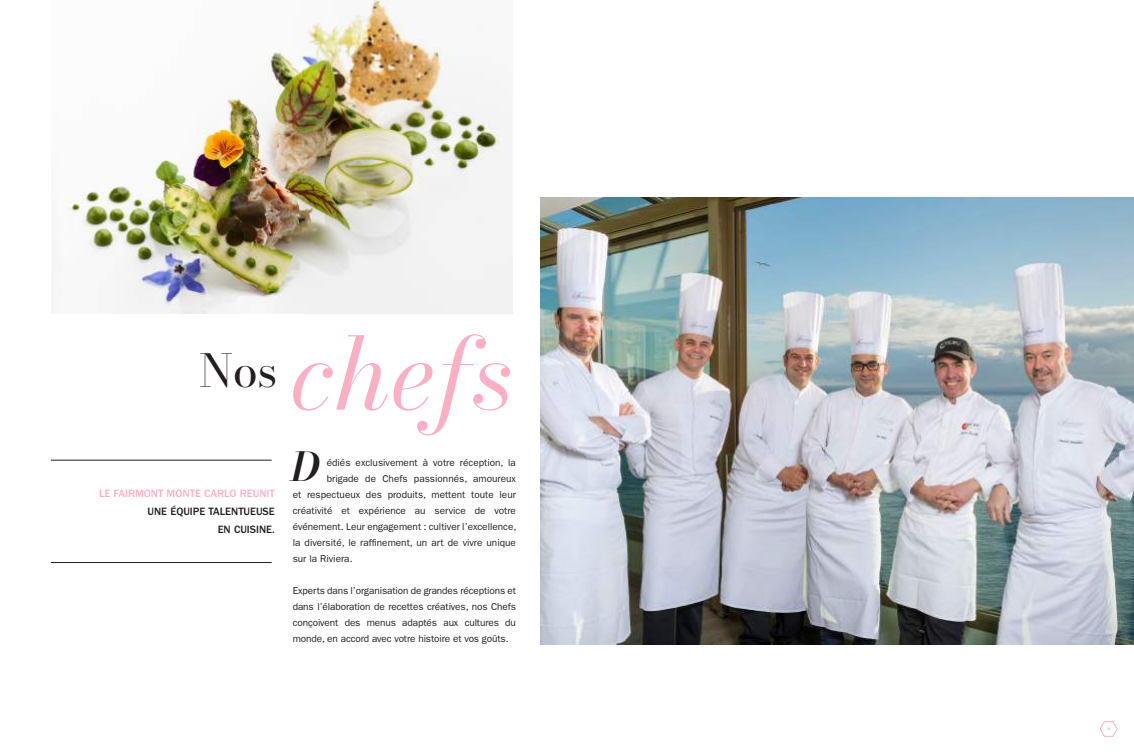
<style>
.page{position:relative;width:1134px;height:752px;background:#fff}
.page>*{position:absolute;margin:0;border:0;box-sizing:border-box;transform-origin:0 0}
.t1{font:italic 99.1px "Bodoni Moda 18 pt";letter-spacing:.01em;color:#fbafc2}
.t2{font:45px "Bodoni Moda 18 pt";color:#241f1f}
.t3{font:italic 600 39.2px "Bodoni Moda 18 pt";color:#241f1f}
.t4{font:500 11px/18px "ITC Franklin Gothic Std";color:#241f1f;text-align:right}
.t5{font:500 11px "ITC Franklin Gothic Std";color:#fbafc2}
.t6{font:10px/16px "ITC Franklin Gothic Std";color:#241f1f;text-align:justify}
.t7{font:7px "Modern";color:#fbafc2}
</style>
<div class="page">
<svg style="left:1100px;top:721px;width:17px;height:15px"></svg>
<img style="left:51px;top:0;width:461px;height:313px">
<img style="left:540px;top:197px;width:594px;height:447px">
<hr style="left:51px;top:562px;width:221px;height:1px;background:#241f1f">
<hr style="left:51px;top:459px;width:221px;height:1px;background:#241f1f">
<h2 class="t2" style="left:199px;top:339px;width:80px">Nos</h2>
<p class="t5" style="left:99px;top:486px;width:177px">LE FAIRMONT MONTE CARLO REUNIT</p>
<p class="t4" style="left:148px;top:502px;width:129px">UNE ÉQUIPE TALENTUEUSE<br>EN CUISINE.</p>
<h1 class="t1" style="left:290px;top:306px;width:224px">chefs</h1>
<h3 class="t3" style="left:291px;top:439px;width:30px">D</h3>
<p class="t6" style="left:327px;top:454px;width:191px">édiés exclusivement à votre réception, la</p>
<p class="t6" style="left:327px;top:470px;width:191px">brigade de Chefs passionnés, amoureux</p>
<p class="t6" style="left:293px;top:486px;width:225px">et respectueux des produits, mettent toute leur</p>
<p class="t6" style="left:293px;top:502px;width:225px">créativité et expérience au service de votre</p>
<p class="t6" style="left:293px;top:518px;width:225px">événement. Leur engagement : cultiver l’excellence,</p>
<p class="t6" style="left:293px;top:534px;width:225px">la diversité, le raffinement, un art de vivre unique</p>
<p class="t6" style="left:293px;top:550px;width:61px">sur la Riviera.</p>
<p class="t6" style="left:293px;top:582px;width:225px">Experts dans l’organisation de grandes réceptions et dans l’élaboration de recettes créatives, nos Chefs conçoivent des menus adaptés aux cultures du monde, en accord avec votre histoire et vos goûts.</p>
<p class="t7" style="left:1107px;top:724px;width:5px">8</p>
</div>
